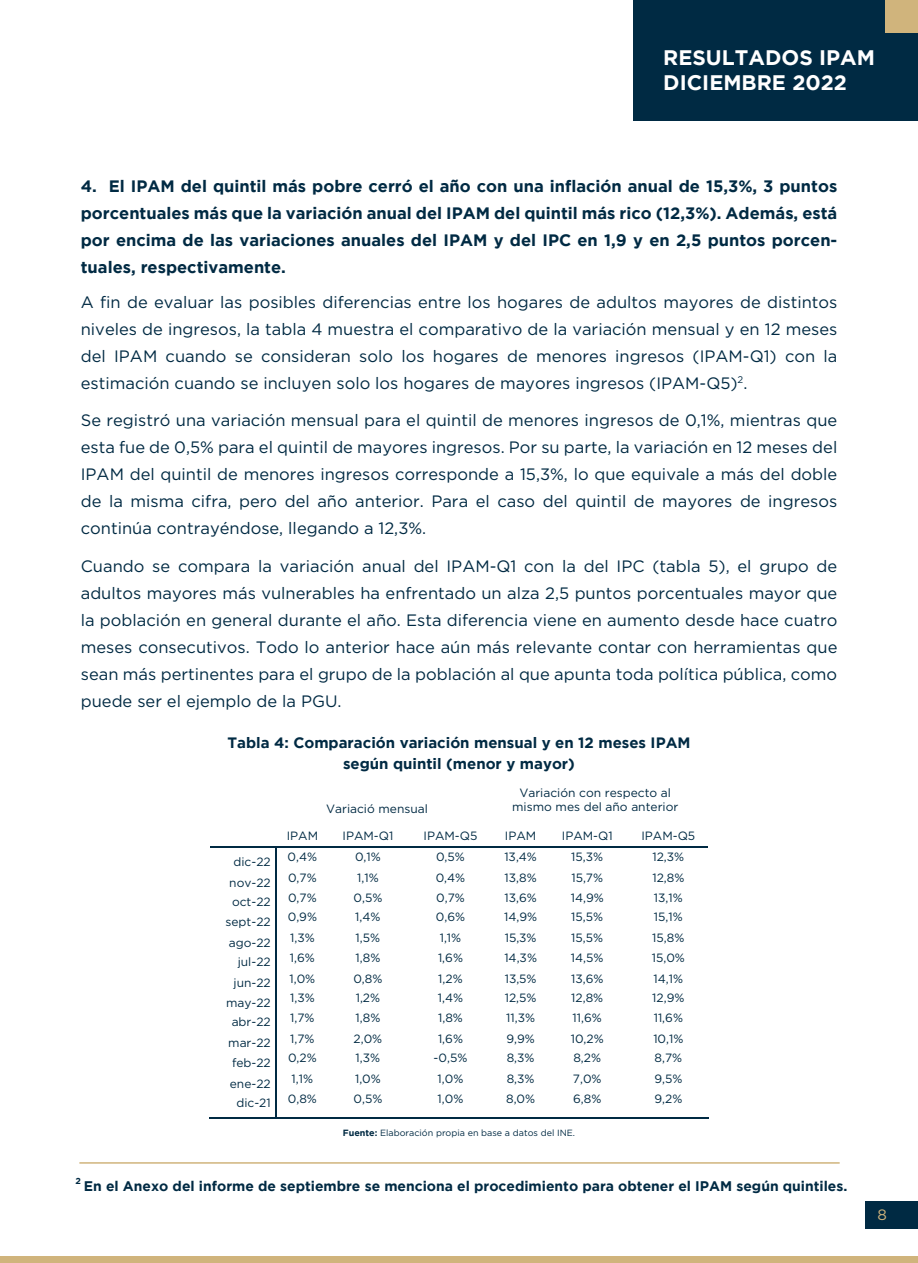
<style>
.page{position:relative;width:918px;height:1263px;background:#fff}
.page>*{position:absolute;margin:0;border:0;box-sizing:border-box;transform-origin:0 0}
.t1{font:700 21px/25.2px "Gotham";color:#fff}
.t2{font:16.5px/27px "Gotham";color:#002a43;text-align:justify}
.t3{font:700 16.5px/27px "Gotham";color:#002a43;text-align:justify}
.t4{font:700 15px/21px "Gotham";color:#002a43;text-align:center}
.t5{font:15px "Gotham";color:#d0b47c}
.t6{font:700 13.95px "Gotham";color:#002a43}
.t7{font:12px/14.4px "Gotham";color:#002a43;text-align:center}
.t8{font:9px "Gotham";color:#002a43}
.t9{font:700 8.85px "Gotham";color:#002a43}
.s1{font-weight:700}
</style>
<div class="page">
<hr style="left:210px;top:846px;width:65px;height:1px;background:#002a43">
<hr style="left:278px;top:846px;width:49px;height:1px;background:#002a43">
<hr style="left:329px;top:846px;width:81px;height:1px;background:#002a43">
<hr style="left:411px;top:846px;width:81px;height:1px;background:#002a43">
<hr style="left:494px;top:846px;width:54px;height:1px;background:#002a43">
<hr style="left:549px;top:846px;width:80px;height:1px;background:#002a43">
<hr style="left:630px;top:846px;width:78px;height:1px;background:#002a43">
<hr style="left:209px;top:1117px;width:66px;height:1px;background:#002a43">
<svg style="left:275px;top:846px;width:3px;height:272px"></svg>
<hr style="left:276px;top:1117px;width:51px;height:1px;background:#002a43">
<hr style="left:327px;top:1117px;width:83px;height:1px;background:#002a43">
<hr style="left:410px;top:1117px;width:82px;height:1px;background:#002a43">
<hr style="left:492px;top:1117px;width:56px;height:1px;background:#002a43">
<hr style="left:548px;top:1117px;width:81px;height:1px;background:#002a43">
<hr style="left:629px;top:1117px;width:79px;height:1px;background:#002a43">
<div style="left:633px;top:0;width:285px;height:121px;background:#002a43"></div>
<div style="left:885px;top:0;width:33px;height:33px;background:#d0b47c"></div>
<div style="left:0;top:1257px;width:918px;height:6px;background:#d0b47c"></div>
<div style="left:865px;top:1201px;width:53px;height:28px;background:#002a43"></div>
<hr style="left:79px;top:1162px;width:761px;height:1px;background:#d0b47c">
<p class="t1" style="left:663px;top:44px;width:213px">RESULTADOS IPAM<br>DICIEMBRE 2022</p>
<p class="t3" style="left:81px;top:172px;width:758px">4. El IPAM del quintil más pobre cerró el año con una inflación anual de 15,3%, 3 puntos porcentuales más que la variación anual del IPAM del quintil más rico (12,3%). Además, está por encima de las variaciones anuales del IPAM y del IPC en 1,9 y en 2,5 puntos porcen&shy;tuales, respectivamente.</p>
<p class="t2" style="left:81px;top:288px;width:758px">A fin de evaluar las posibles diferencias entre los hogares de adultos mayores de distintos niveles de ingresos, la tabla 4 muestra el comparativo de la variación mensual y en 12 meses del IPAM cuando se consideran solo los hogares de menores ingresos (IPAM-Q1) con la estimación cuando se incluyen solo los hogares de mayores ingresos (IPAM-Q5)<sup>2</sup>.</p>
<p class="t2" style="left:81px;top:407px;width:758px">Se registró una variación mensual para el quintil de menores ingresos de 0,1%, mientras que esta fue de 0,5% para el quintil de mayores ingresos. Por su parte, la variación en 12 meses del IPAM del quintil de menores ingresos corresponde a 15,3%, lo que equivale a más del doble de la misma cifra, pero del año anterior. Para el caso del quintil de mayores de ingresos continúa contrayéndose, llegando a 12,3%.</p>
<p class="t2" style="left:81px;top:552px;width:758px">Cuando se compara la variación anual del IPAM-Q1 con la del IPC (tabla 5), el grupo de adultos mayores más vulnerables ha enfrentado un alza 2,5 puntos porcentuales mayor que la población en general durante el año. Esta diferencia viene en aumento desde hace cuatro meses consecutivos. Todo lo anterior hace aún más relevante contar con herramientas que sean más pertinentes para el grupo de la población al que apunta toda política pública, como puede ser el ejemplo de la PGU.</p>
<p class="t4" style="left:227px;top:731px;width:465px">Tabla 4: Comparación variación mensual y en 12 meses IPAM según quintil (menor y mayor)</p>
<p class="t7" style="left:326px;top:801px;width:103px">Variació mensual</p>
<p class="t7" style="left:512px;top:785px;width:168px">Variación con respecto al mismo mes del año anterior</p>
<p class="t7" style="left:287px;top:828px;width:33px">IPAM</p>
<p class="t7" style="left:343px;top:828px;width:52px">IPAM-Q1</p>
<p class="t7" style="left:424px;top:828px;width:55px">IPAM-Q5</p>
<p class="t7" style="left:505px;top:828px;width:33px">IPAM</p>
<p class="t7" style="left:562px;top:828px;width:52px">IPAM-Q1</p>
<p class="t7" style="left:641px;top:828px;width:55px">IPAM-Q5</p>
<p class="t7" style="left:234px;top:854px;width:39px">dic-22</p>
<p class="t7" style="left:288px;top:849px;width:31px">0,4%</p>
<p class="t7" style="left:355px;top:849px;width:27px">0,1%</p>
<p class="t7" style="left:436px;top:849px;width:30px">0,5%</p>
<p class="t7" style="left:504px;top:849px;width:34px">13,4%</p>
<p class="t7" style="left:571px;top:849px;width:33px">15,3%</p>
<p class="t7" style="left:652px;top:849px;width:33px">12,3%</p>
<p class="t7" style="left:229px;top:875px;width:43px">nov-22</p>
<p class="t7" style="left:288px;top:870px;width:30px">0,7%</p>
<p class="t7" style="left:357px;top:870px;width:23px">1,1%</p>
<p class="t7" style="left:436px;top:870px;width:31px">0,4%</p>
<p class="t7" style="left:505px;top:870px;width:34px">13,8%</p>
<p class="t7" style="left:571px;top:870px;width:33px">15,7%</p>
<p class="t7" style="left:652px;top:870px;width:33px">12,8%</p>
<p class="t7" style="left:232px;top:894px;width:40px">oct-22</p>
<p class="t7" style="left:288px;top:890px;width:30px">0,7%</p>
<p class="t7" style="left:354px;top:890px;width:30px">0,5%</p>
<p class="t7" style="left:436px;top:890px;width:30px">0,7%</p>
<p class="t7" style="left:504px;top:890px;width:34px">13,6%</p>
<p class="t7" style="left:571px;top:890px;width:35px">14,9%</p>
<p class="t7" style="left:654px;top:890px;width:30px">13,1%</p>
<p class="t7" style="left:226px;top:914px;width:47px">sept-22</p>
<p class="t7" style="left:288px;top:909px;width:31px">0,9%</p>
<p class="t7" style="left:355px;top:909px;width:27px">1,4%</p>
<p class="t7" style="left:436px;top:909px;width:31px">0,6%</p>
<p class="t7" style="left:504px;top:909px;width:35px">14,9%</p>
<p class="t7" style="left:571px;top:909px;width:33px">15,5%</p>
<p class="t7" style="left:654px;top:909px;width:30px">15,1%</p>
<p class="t7" style="left:229px;top:935px;width:43px">ago-22</p>
<p class="t7" style="left:290px;top:930px;width:26px">1,3%</p>
<p class="t7" style="left:356px;top:930px;width:26px">1,5%</p>
<p class="t7" style="left:440px;top:930px;width:23px">1,1%</p>
<p class="t7" style="left:505px;top:930px;width:33px">15,3%</p>
<p class="t7" style="left:571px;top:930px;width:33px">15,5%</p>
<p class="t7" style="left:652px;top:930px;width:34px">15,8%</p>
<p class="t7" style="left:238px;top:954px;width:34px">jul-22</p>
<p class="t7" style="left:290px;top:950px;width:27px">1,6%</p>
<p class="t7" style="left:356px;top:950px;width:26px">1,8%</p>
<p class="t7" style="left:438px;top:950px;width:27px">1,6%</p>
<p class="t7" style="left:504px;top:950px;width:34px">14,3%</p>
<p class="t7" style="left:571px;top:950px;width:34px">14,5%</p>
<p class="t7" style="left:652px;top:950px;width:35px">15,0%</p>
<p class="t7" style="left:234px;top:975px;width:39px">jun-22</p>
<p class="t7" style="left:289px;top:971px;width:27px">1,0%</p>
<p class="t7" style="left:353px;top:971px;width:31px">0,8%</p>
<p class="t7" style="left:438px;top:971px;width:26px">1,2%</p>
<p class="t7" style="left:505px;top:971px;width:33px">13,5%</p>
<p class="t7" style="left:571px;top:971px;width:34px">13,6%</p>
<p class="t7" style="left:654px;top:971px;width:31px">14,1%</p>
<p class="t7" style="left:226px;top:995px;width:46px">may-22</p>
<p class="t7" style="left:290px;top:990px;width:26px">1,3%</p>
<p class="t7" style="left:356px;top:990px;width:26px">1,2%</p>
<p class="t7" style="left:438px;top:990px;width:27px">1,4%</p>
<p class="t7" style="left:505px;top:990px;width:33px">12,5%</p>
<p class="t7" style="left:571px;top:990px;width:33px">12,8%</p>
<p class="t7" style="left:652px;top:990px;width:34px">12,9%</p>
<p class="t7" style="left:232px;top:1014px;width:41px">abr-22</p>
<p class="t7" style="left:290px;top:1010px;width:26px">1,7%</p>
<p class="t7" style="left:356px;top:1010px;width:26px">1,8%</p>
<p class="t7" style="left:438px;top:1010px;width:26px">1,8%</p>
<p class="t7" style="left:506px;top:1010px;width:30px">11,3%</p>
<p class="t7" style="left:573px;top:1010px;width:31px">11,6%</p>
<p class="t7" style="left:654px;top:1010px;width:31px">11,6%</p>
<p class="t7" style="left:228px;top:1035px;width:44px">mar-22</p>
<p class="t7" style="left:290px;top:1031px;width:26px">1,7%</p>
<p class="t7" style="left:354px;top:1031px;width:30px">2,0%</p>
<p class="t7" style="left:438px;top:1031px;width:27px">1,6%</p>
<p class="t7" style="left:506px;top:1031px;width:30px">9,9%</p>
<p class="t7" style="left:571px;top:1031px;width:35px">10,2%</p>
<p class="t7" style="left:653px;top:1031px;width:32px">10,1%</p>
<p class="t7" style="left:232px;top:1055px;width:40px">feb-22</p>
<p class="t7" style="left:288px;top:1050px;width:30px">0,2%</p>
<p class="t7" style="left:356px;top:1050px;width:26px">1,3%</p>
<p class="t7" style="left:434px;top:1050px;width:35px">-0,5%</p>
<p class="t7" style="left:507px;top:1050px;width:29px">8,3%</p>
<p class="t7" style="left:573px;top:1050px;width:29px">8,2%</p>
<p class="t7" style="left:655px;top:1050px;width:29px">8,7%</p>
<p class="t7" style="left:230px;top:1076px;width:42px">ene-22</p>
<p class="t7" style="left:292px;top:1071px;width:23px">1,1%</p>
<p class="t7" style="left:355px;top:1071px;width:27px">1,0%</p>
<p class="t7" style="left:438px;top:1071px;width:27px">1,0%</p>
<p class="t7" style="left:507px;top:1071px;width:29px">8,3%</p>
<p class="t7" style="left:573px;top:1071px;width:30px">7,0%</p>
<p class="t7" style="left:654px;top:1071px;width:30px">9,5%</p>
<p class="t7" style="left:236px;top:1095px;width:36px">dic-21</p>
<p class="t7" style="left:288px;top:1091px;width:31px">0,8%</p>
<p class="t7" style="left:354px;top:1091px;width:30px">0,5%</p>
<p class="t7" style="left:438px;top:1091px;width:27px">1,0%</p>
<p class="t7" style="left:506px;top:1091px;width:31px">8,0%</p>
<p class="t7" style="left:573px;top:1091px;width:30px">6,8%</p>
<p class="t7" style="left:654px;top:1091px;width:29px">9,2%</p>
<p class="t8" style="left:343px;top:1128px;width:234px"><span class="s1">Fuente:</span> Elaboración propia en base a datos del INE.</p>
<p class="t9" style="left:75px;top:1175px;width:7px">2</p>
<p class="t6" style="left:84px;top:1178px;width:765px">En el Anexo del informe de septiembre se menciona el procedimiento para obtener el IPAM según quintiles.</p>
<p class="t5" style="left:878px;top:1206px;width:11px">8</p>
</div>
